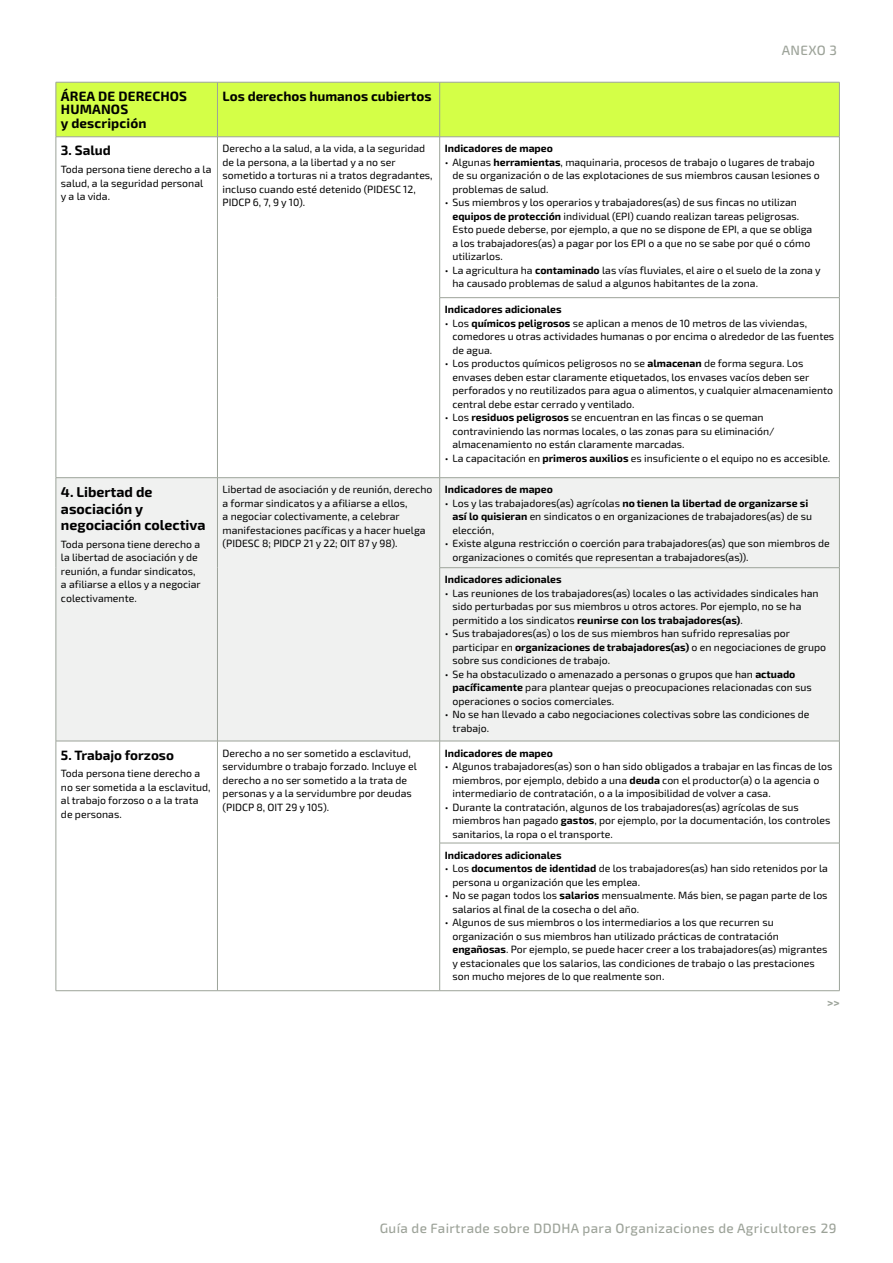
<style>
.page{position:relative;width:893px;height:1263px;background:#fff}
.page>*{position:absolute;margin:0;border:0;box-sizing:border-box;transform-origin:0 0}
.t1{font:700 14.25px/16.5px "Exo 2";color:#000}
.t2{font:700 13.5px/13.5px "Exo 2";color:#000}
.t3{font:500 13.5px "Exo 2";letter-spacing:.025em;color:#9da399}
.t4{font:700 12px "Exo 2";color:#9ca399}
.t5{font:10.5px/13.5px "Exo 2";color:#000}
.t6{font:700 10.5px "Exo 2";color:#000}
.s1{font-weight:700}
</style>
<div class="page">
<div style="left:57px;top:83px;width:782px;height:54px;background:#d4ff47"></div>
<div style="left:57px;top:478px;width:782px;height:263px;background:#f0f1f0"></div>
<hr style="left:56px;top:82px;width:161px;height:1px;background:#9ca399">
<hr style="left:56px;top:82px;width:1px;height:55px;background:#9ca399">
<hr style="left:217px;top:82px;width:223px;height:1px;background:#9ca399">
<hr style="left:217px;top:82px;width:1px;height:55px;background:#9ca399">
<hr style="left:440px;top:82px;width:399px;height:1px;background:#9ca399">
<hr style="left:439px;top:82px;width:1px;height:55px;background:#9ca399">
<hr style="left:839px;top:82px;width:1px;height:55px;background:#9ca399">
<hr style="left:56px;top:137px;width:161px;height:1px;background:#9ca399">
<hr style="left:56px;top:137px;width:1px;height:161px;background:#9ca399">
<hr style="left:217px;top:137px;width:223px;height:1px;background:#9ca399">
<hr style="left:217px;top:137px;width:1px;height:161px;background:#9ca399">
<hr style="left:440px;top:137px;width:399px;height:1px;background:#9ca399">
<hr style="left:439px;top:137px;width:1px;height:160px;background:#9ca399">
<hr style="left:839px;top:137px;width:1px;height:160px;background:#9ca399">
<hr style="left:56px;top:298px;width:1px;height:179px;background:#9ca399">
<hr style="left:217px;top:298px;width:1px;height:179px;background:#9ca399">
<hr style="left:440px;top:297px;width:399px;height:1px;background:#9ca399">
<hr style="left:439px;top:298px;width:1px;height:179px;background:#9ca399">
<hr style="left:839px;top:298px;width:1px;height:179px;background:#9ca399">
<hr style="left:56px;top:477px;width:161px;height:1px;background:#9ca399">
<hr style="left:56px;top:478px;width:1px;height:90px;background:#9ca399">
<hr style="left:217px;top:477px;width:223px;height:1px;background:#9ca399">
<hr style="left:217px;top:478px;width:1px;height:90px;background:#9ca399">
<hr style="left:440px;top:477px;width:399px;height:1px;background:#9ca399">
<hr style="left:439px;top:478px;width:1px;height:89px;background:#9ca399">
<hr style="left:839px;top:478px;width:1px;height:89px;background:#9ca399">
<hr style="left:56px;top:568px;width:1px;height:173px;background:#9ca399">
<hr style="left:217px;top:568px;width:1px;height:173px;background:#9ca399">
<hr style="left:440px;top:567px;width:399px;height:1px;background:#9ca399">
<hr style="left:439px;top:568px;width:1px;height:173px;background:#9ca399">
<hr style="left:839px;top:568px;width:1px;height:173px;background:#9ca399">
<hr style="left:56px;top:741px;width:161px;height:1px;background:#9ca399">
<hr style="left:56px;top:741px;width:1px;height:102px;background:#9ca399">
<hr style="left:217px;top:741px;width:223px;height:1px;background:#9ca399">
<hr style="left:217px;top:741px;width:1px;height:102px;background:#9ca399">
<hr style="left:440px;top:741px;width:399px;height:1px;background:#9ca399">
<hr style="left:439px;top:741px;width:1px;height:102px;background:#9ca399">
<hr style="left:839px;top:741px;width:1px;height:102px;background:#9ca399">
<hr style="left:56px;top:843px;width:1px;height:147px;background:#9ca399">
<hr style="left:217px;top:843px;width:1px;height:147px;background:#9ca399">
<hr style="left:440px;top:843px;width:399px;height:1px;background:#9ca399">
<hr style="left:439px;top:843px;width:1px;height:147px;background:#9ca399">
<hr style="left:839px;top:843px;width:1px;height:147px;background:#9ca399">
<hr style="left:56px;top:990px;width:161px;height:1px;background:#9ca399">
<hr style="left:217px;top:990px;width:223px;height:1px;background:#9ca399">
<hr style="left:440px;top:990px;width:399px;height:1px;background:#9ca399">
<p class="t3" style="left:782px;top:43px;width:57px">ANEXO 3</p>
<p class="t2" style="left:61px;top:90px;width:128px">ÁREA DE DERECHOS<br>HUMANOS<br>y descripción</p>
<p class="t2" style="left:223px;top:90px;width:210px">Los derechos humanos cubiertos</p>
<p class="t2" style="left:61px;top:144px;width:51px">3. Salud</p>
<p class="t5" style="left:61px;top:163px;width:152px">Toda persona tiene derecho a la salud, a la seguridad personal<br>y a la vida.</p>
<p class="t5" style="left:223px;top:142px;width:212px">Derecho a la salud, a la vida, a la seguridad de la persona, a la libertad y a no ser sometido a torturas ni a tratos degradantes, incluso cuando esté detenido (PIDESC 12, PIDCP 6, 7, 9 y 10).</p>
<p class="t6" style="left:445px;top:142px;width:110px">Indicadores de mapeo</p>
<p class="t5" style="left:452px;top:156px;width:369px;text-indent:-8px">• Algunas <span class="s1">herramientas</span>, maquinaria, procesos de trabajo o lugares de trabajo de su organización o de las explotaciones de sus miembros causan lesiones o problemas de salud.</p>
<p class="t5" style="left:452px;top:196px;width:361px;text-indent:-8px">• Sus miembros y los operarios y trabajadores(as) de sus fincas no utilizan <span class="s1">equipos de protección</span> individual (EPI) cuando realizan tareas peligrosas.<br>Esto puede deberse, por ejemplo, a que no se dispone de EPI, a que se obliga a los trabajadores(as) a pagar por los EPI o a que no se sabe por qué o cómo utilizarlos.</p>
<p class="t5" style="left:452px;top:264px;width:370px;text-indent:-8px">• La agricultura ha <span class="s1">contaminado</span> las vías fluviales, el aire o el suelo de la zona y ha causado problemas de salud a algunos habitantes de la zona.</p>
<p class="t6" style="left:445px;top:303px;width:118px">Indicadores adicionales</p>
<p class="t5" style="left:452px;top:317px;width:383px;text-indent:-8px">• Los <span class="s1">químicos peligrosos</span> se aplican a menos de 10 metros de las viviendas, comedores u otras actividades humanas o por encima o alrededor de las fuentes de agua.</p>
<p class="t5" style="left:452px;top:357px;width:382px;text-indent:-8px">• Los productos químicos peligrosos no se <span class="s1">almacenan</span> de forma segura. Los envases deben estar claramente etiquetados, los envases vacíos deben ser perforados y no reutilizados para agua o alimentos, y cualquier almacenamiento central debe estar cerrado y ventilado.</p>
<p class="t5" style="left:452px;top:411px;width:324px;text-indent:-8px">• Los <span class="s1">residuos peligrosos</span> se encuentran en las fincas o se queman contraviniendo las normas locales, o las zonas para su eliminación/ almacenamiento no están claramente marcadas.</p>
<p class="t5" style="left:445px;top:452px;width:387px">• La capacitación en <span class="s1">primeros auxilios</span> es insuficiente o el equipo no es accesible.</p>
<h1 class="t1" style="left:61px;top:484px;width:146px">4. Libertad de asociación y negociación colectiva</h1>
<p class="t5" style="left:61px;top:538px;width:141px">Toda persona tiene derecho a la libertad de asociación y de reunión, a fundar sindicatos, a afiliarse a ellos y a negociar colectivamente.</p>
<p class="t2" style="left:61px;top:748px;width:114px">5. Trabajo forzoso</p>
<p class="t5" style="left:61px;top:767px;width:151px">Toda persona tiene derecho a no ser sometida a la esclavitud, al trabajo forzoso o a la trata de personas.</p>
<p class="t5" style="left:223px;top:483px;width:211px">Libertad de asociación y de reunión, derecho a formar sindicatos y a afiliarse a ellos,<br>a negociar colectivamente, a celebrar manifestaciones pacíficas y a hacer huelga (PIDESC 8; PIDCP 21 y 22; OIT 87 y 98).</p>
<p class="t6" style="left:445px;top:483px;width:110px">Indicadores de mapeo</p>
<p class="t5" style="left:452px;top:497px;width:361px;text-indent:-8px">• Los y las trabajadores(as) agrícolas <span class="s1">no tienen la libertad de organizarse si así lo quisieran</span> en sindicatos o en organizaciones de trabajadores(as) de su elección,</p>
<p class="t5" style="left:452px;top:537px;width:379px;text-indent:-8px">• Existe alguna restricción o coerción para trabajadores(as) que son miembros de organizaciones o comités que representan a trabajadores(as)).</p>
<p class="t6" style="left:445px;top:573px;width:118px">Indicadores adicionales</p>
<p class="t5" style="left:452px;top:587px;width:368px;text-indent:-8px">• Las reuniones de los trabajadores(as) locales o las actividades sindicales han sido perturbadas por sus miembros u otros actores. Por ejemplo, no se ha permitido a los sindicatos <span class="s1">reunirse con los trabajadores(as)</span>.</p>
<p class="t5" style="left:452px;top:627px;width:375px;text-indent:-8px">• Sus trabajadores(as) o los de sus miembros han sufrido represalias por participar en <span class="s1">organizaciones de trabajadores(as)</span> o en negociaciones de grupo sobre sus condiciones de trabajo.</p>
<p class="t5" style="left:452px;top:668px;width:361px;text-indent:-8px">• Se ha obstaculizado o amenazado a personas o grupos que han <span class="s1">actuado pacíficamente</span> para plantear quejas o preocupaciones relacionadas con sus operaciones o socios comerciales.</p>
<p class="t5" style="left:452px;top:708px;width:359px;text-indent:-8px">• No se han llevado a cabo negociaciones colectivas sobre las condiciones de trabajo.</p>
<p class="t5" style="left:223px;top:746px;width:196px">Derecho a no ser sometido a esclavitud, servidumbre o trabajo forzado. Incluye el derecho a no ser sometido a la trata de personas y a la servidumbre por deudas (PIDCP 8, OIT 29 y 105).</p>
<p class="t6" style="left:445px;top:747px;width:110px">Indicadores de mapeo</p>
<p class="t5" style="left:452px;top:760px;width:382px;text-indent:-8px">• Algunos trabajadores(as) son o han sido obligados a trabajar en las fincas de los miembros, por ejemplo, debido a una <span class="s1">deuda</span> con el productor(a) o la agencia o intermediario de contratación, o a la imposibilidad de volver a casa.</p>
<p class="t5" style="left:452px;top:800px;width:380px;text-indent:-8px">• Durante la contratación, algunos de los trabajadores(as) agrícolas de sus miembros han pagado <span class="s1">gastos</span>, por ejemplo, por la documentación, los controles sanitarios, la ropa o el transporte.</p>
<p class="t6" style="left:445px;top:849px;width:118px">Indicadores adicionales</p>
<p class="t5" style="left:452px;top:862px;width:377px;text-indent:-8px">• Los <span class="s1">documentos de identidad</span> de los trabajadores(as) han sido retenidos por la persona u organización que les emplea.</p>
<p class="t5" style="left:452px;top:889px;width:377px;text-indent:-8px">• No se pagan todos los <span class="s1">salarios</span> mensualmente. Más bien, se pagan parte de los salarios al final de la cosecha o del año.</p>
<p class="t5" style="left:452px;top:916px;width:376px;text-indent:-8px">• Algunos de sus miembros o los intermediarios a los que recurren su organización o sus miembros han utilizado prácticas de contratación <span class="s1">engañosas</span>. Por ejemplo, se puede hacer creer a los trabajadores(as) migrantes y estacionales que los salarios, las condiciones de trabajo o las prestaciones son mucho mejores de lo que realmente son.</p>
<p class="t4" style="left:827px;top:995px;width:14px">&gt;&gt;</p>
<p class="t3" style="left:380px;top:1220px;width:458px">Guía de Fairtrade sobre DDDHA para Organizaciones de Agricultores 29</p>
</div>
